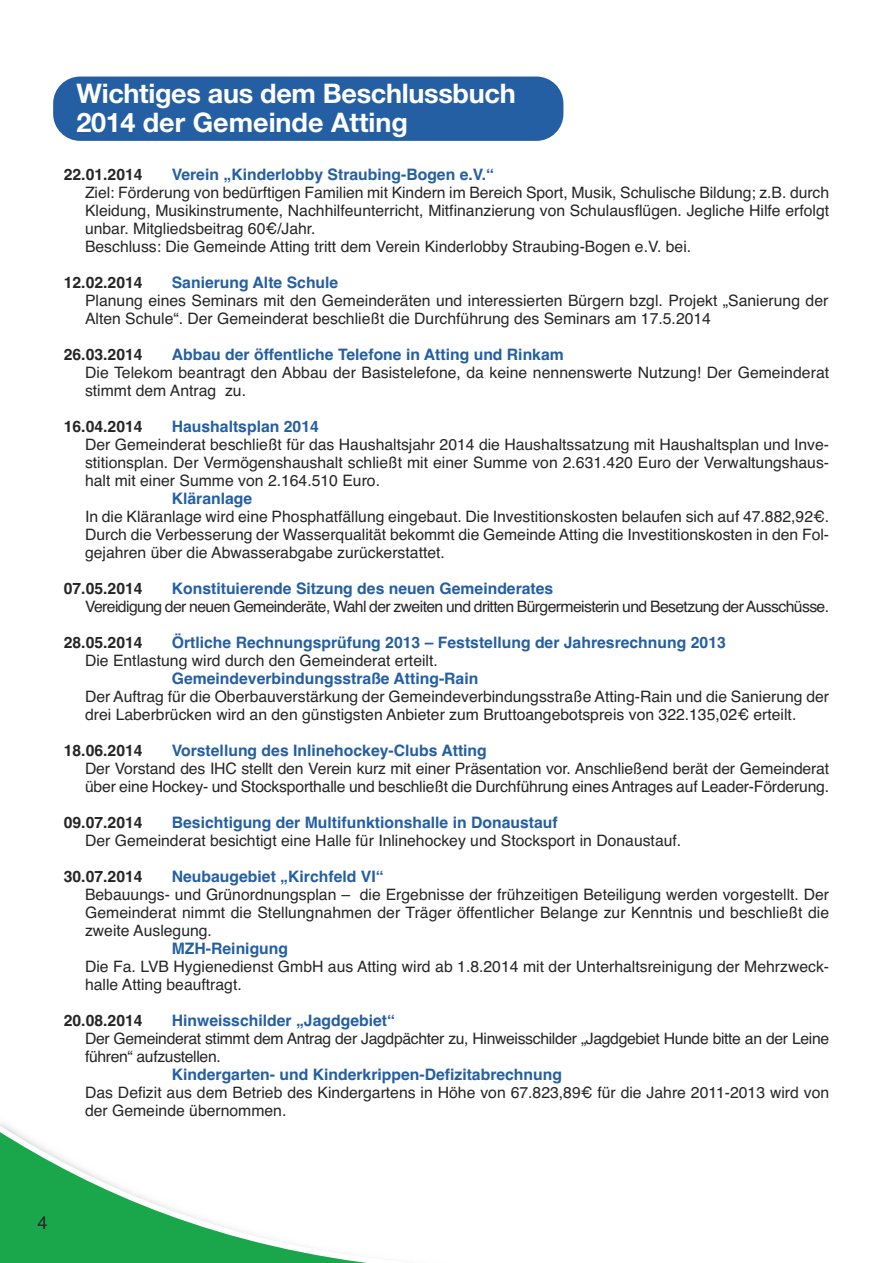
<style>
.page{position:relative;width:893px;height:1263px;background:#fff}
.page>*{position:absolute;margin:0;border:0;box-sizing:border-box;transform-origin:0 0}
.t1{font:700 27px/28.5px "Helvetica Neue";letter-spacing:-.01em;color:#fff}
.t2{font:18px "Helvetica";color:#272627}
.t3{font:15.75px/18px "Helvetica";color:#272627}
.t4{font:700 15.75px "Helvetica";color:#255fa3}
.t5{font:15.75px/18px "Helvetica";letter-spacing:-.02em;color:#272627}
.t6{font:700 15.75px "Helvetica";color:#272627}
.t7{font:15.75px "Helvetica";letter-spacing:-.04em;color:#272627}
</style>
<div class="page">
<svg style="left:0;top:1123px;width:367px;height:140px"></svg>
<div style="left:53px;top:77px;width:510px;height:64px;background:#255fa3;border-radius:27px"></div>
<h1 class="t1" style="left:77px;top:82px;width:441px">Wichtiges aus dem Beschlussbuch<br>2014 der Gemeinde Atting</h1>
<p class="t6" style="left:64px;top:165px;width:80px">22.01.2014</p>
<p class="t4" style="left:172px;top:165px;width:324px">Verein „Kinderlobby Straubing-Bogen e.V.“</p>
<p class="t3" style="left:85px;top:184px;width:746px">Ziel: Förderung von bedürftigen Familien mit Kindern im Bereich Sport, Musik, Schulische Bildung; z.B. durch Kleidung, Musikinstrumente, Nachhilfeunterricht, Mitfinanzierung von Schulausflügen. Jegliche Hilfe erfolgt unbar. Mitgliedsbeitrag 60€/Jahr.<br>Beschluss: Die Gemeinde Atting tritt dem Verein Kinderlobby Straubing-Bogen e.V. bei.</p>
<p class="t6" style="left:64px;top:273px;width:80px">12.02.2014</p>
<p class="t4" style="left:172px;top:273px;width:168px">Sanierung Alte Schule</p>
<p class="t3" style="left:85px;top:292px;width:745px">Planung eines Seminars mit den Gemeinderäten und interessierten Bürgern bzgl. Projekt „Sanierung der<br>Alten Schule“. Der Gemeinderat beschließt die Durchführung des Seminars am 17.5.2014</p>
<p class="t6" style="left:64px;top:345px;width:80px">26.03.2014</p>
<p class="t4" style="left:172px;top:345px;width:394px">Abbau der öffentliche Telefone in Atting und Rinkam</p>
<p class="t3" style="left:85px;top:364px;width:746px">Die Telekom beantragt den Abbau der Basistelefone, da keine nennenswerte Nutzung! Der Gemeinderat stimmt dem Antrag zu.</p>
<p class="t6" style="left:64px;top:417px;width:80px">16.04.2014</p>
<p class="t4" style="left:172px;top:417px;width:149px">Haushaltsplan 2014</p>
<p class="t3" style="left:85px;top:436px;width:746px;text-align:justify">Der Gemeinderat beschließt für das Haushaltsjahr 2014 die Haushaltssatzung mit Haushaltsplan und Inve&shy;stitionsplan. Der Vermögenshaushalt schließt mit einer Summe von 2.631.420 Euro der Verwaltungshaus&shy;halt mit einer Summe von 2.164.510 Euro.</p>
<p class="t4" style="left:172px;top:489px;width:82px">Kläranlage</p>
<p class="t3" style="left:85px;top:508px;width:746px;text-align:justify">In die Kläranlage wird eine Phosphatfällung eingebaut. Die Investitionskosten belaufen sich auf 47.882,92€.<br>Durch die Verbesserung der Wasserqualität bekommt die Gemeinde Atting die Investitionskosten in den Fol&shy;gejahren über die Abwasserabgabe zurückerstattet.</p>
<p class="t6" style="left:64px;top:579px;width:80px">07.05.2014</p>
<p class="t4" style="left:172px;top:579px;width:383px">Konstituierende Sitzung des neuen Gemeinderates</p>
<p class="t7" style="left:85px;top:597px;width:746px">Vereidigung der neuen Gemeinderäte, Wahl der zweiten und dritten Bürgermeisterin und Besetzung derAusschüsse.</p>
<p class="t6" style="left:64px;top:633px;width:80px">28.05.2014</p>
<p class="t4" style="left:172px;top:633px;width:556px">Örtliche Rechnungsprüfung 2013 – Feststellung der Jahresrechnung 2013</p>
<p class="t3" style="left:85px;top:652px;width:354px">Die Entlastung wird durch den Gemeinderat erteilt.</p>
<p class="t4" style="left:172px;top:669px;width:308px">Gemeindeverbindungsstraße Atting-Rain</p>
<p class="t3" style="left:85px;top:688px;width:746px">Der Auftrag für die Oberbauverstärkung der Gemeindeverbindungsstraße Atting-Rain und die Sanierung der drei Laberbrücken wird an den günstigsten Anbieter zum Bruttoangebotspreis von 322.135,02€ erteilt.</p>
<p class="t6" style="left:64px;top:741px;width:80px">18.06.2014</p>
<p class="t4" style="left:172px;top:741px;width:317px">Vorstellung des Inlinehockey-Clubs Atting</p>
<p class="t3" style="left:85px;top:760px;width:746px">Der Vorstand des IHC stellt den Verein kurz mit einer Präsentation vor. Anschließend berät der Gemeinderat über eine Hockey- und Stocksporthalle und beschließt die Durchführung eines Antrages auf Leader-Förderung.</p>
<p class="t6" style="left:64px;top:813px;width:80px">09.07.2014</p>
<p class="t4" style="left:172px;top:813px;width:387px">Besichtigung der Multifunktionshalle in Donaustauf</p>
<p class="t3" style="left:85px;top:832px;width:598px">Der Gemeinderat besichtigt eine Halle für Inlinehockey und Stocksport in Donaustauf.</p>
<p class="t6" style="left:64px;top:867px;width:80px">30.07.2014</p>
<p class="t4" style="left:172px;top:867px;width:213px">Neubaugebiet „Kirchfeld VI“</p>
<p class="t3" style="left:85px;top:886px;width:746px;text-align:justify">Bebauungs- und Grünordnungsplan – die Ergebnisse der frühzeitigen Beteiligung werden vorgestellt. Der Gemeinderat nimmt die Stellungnahmen der Träger öffentlicher Belange zur Kenntnis und beschließt die zweite Auslegung.</p>
<p class="t4" style="left:172px;top:939px;width:118px">MZH-Reinigung</p>
<p class="t3" style="left:85px;top:958px;width:746px">Die Fa. LVB Hygienedienst GmbH aus Atting wird ab 1.8.2014 mit der Unterhaltsreinigung der Mehrzweck&shy;halle Atting beauftragt.</p>
<p class="t6" style="left:64px;top:1011px;width:80px">20.08.2014</p>
<p class="t4" style="left:172px;top:1011px;width:225px">Hinweisschilder „Jagdgebiet“</p>
<p class="t5" style="left:85px;top:1030px;width:746px">Der Gemeinderat stimmt dem Antrag der Jagdpächter zu, Hinweisschilder „Jagdgebiet Hunde bitte an der Leine führen“ aufzustellen.</p>
<p class="t4" style="left:172px;top:1065px;width:392px">Kindergarten- und Kinderkrippen-Defizitabrechnung</p>
<p class="t3" style="left:85px;top:1084px;width:746px">Das Defizit aus dem Betrieb des Kindergartens in Höhe von 67.823,89€ für die Jahre 2011-2013 wird von der Gemeinde übernommen.</p>
<p class="t2" style="left:38px;top:1212px;width:12px">4</p>
</div>
